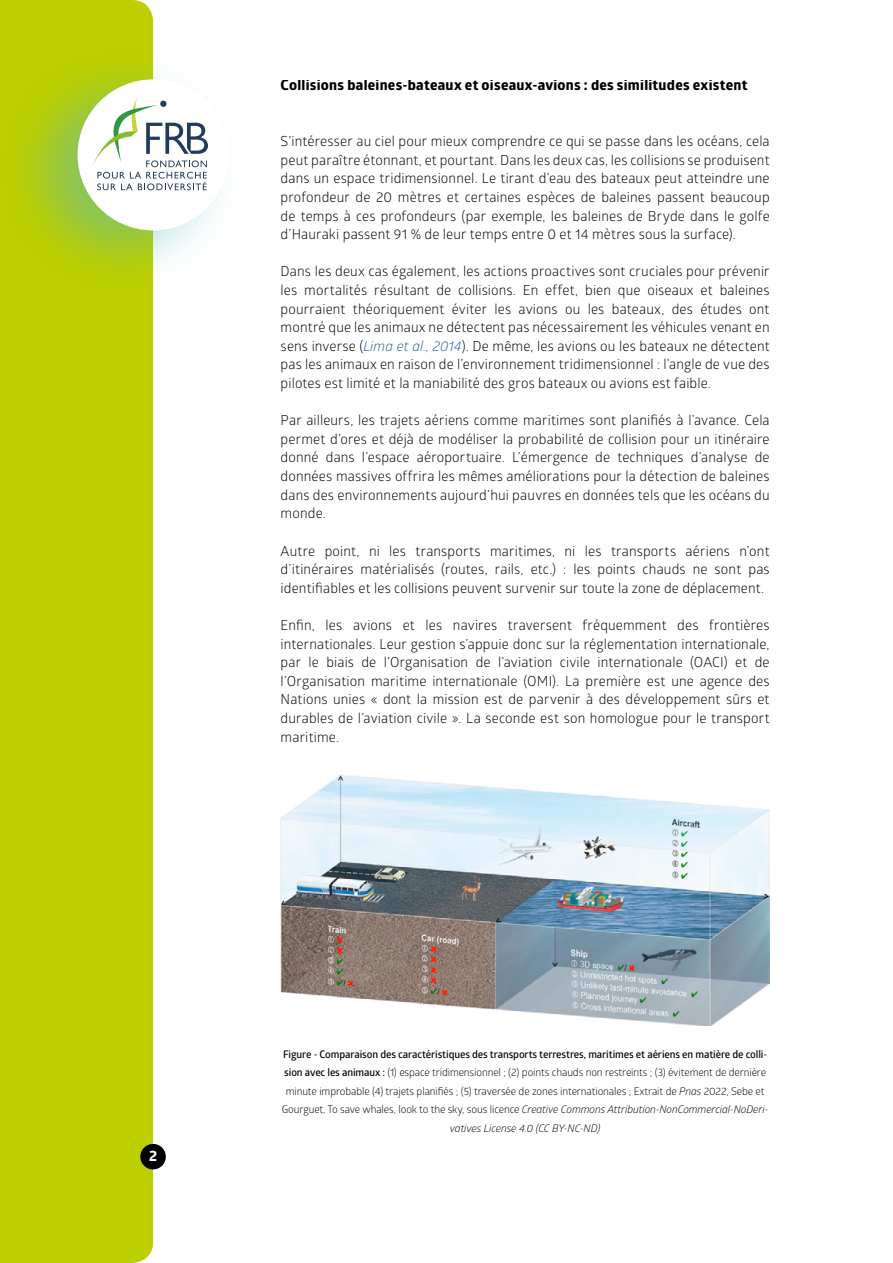
<style>
.page{position:relative;width:893px;height:1263px;background:#fff}
.page>*{position:absolute;margin:0;border:0;box-sizing:border-box;transform-origin:0 0}
.t1{font:700 14.85px "Globerx";color:#fff}
.t2{font:700 14.7px "Globerx";letter-spacing:.02em;color:#000}
.t3{font:13.8px/18.6px "Glober";letter-spacing:.01em;color:#000;text-align:justify}
.t4{font:10.5px/18.6px "Glober";letter-spacing:-.01em;color:#000;text-align:center}
.s1{font-style:italic;color:#275b9b}
.s2{font-weight:600}
.s3{font-style:italic}
</style>
<div class="page">
<div style="left:0;top:0;width:153px;height:1263px;background:#bccf00"></div>
<div style="left:1px;top:49px;width:244px;height:243px;background:#51babc;opacity:.5"></div>
<div style="left:78px;top:79px;width:151px;height:151px;background:#fff;border-radius:50%"></div>
<svg style="left:91px;top:96px;width:117px;height:94px"></svg>
<div style="left:140px;top:1144px;width:26px;height:25px;background:#000;border-radius:50%"></div>
<div style="left:240px;top:45px;width:572px;height:34px;background:#fff"></div>
<img style="left:281px;top:775px;width:489px;height:251px">
<p class="t1" style="left:149px;top:1145px;width:10px">2</p>
<p class="t2" style="left:281px;top:74px;width:468px">Collisions baleines-bateaux et oiseaux-avions : des similitudes existent</p>
<p class="t3" style="left:281px;top:131px;width:491px">S’intéresser au ciel pour mieux comprendre ce qui se passe dans les océans, cela peut paraître étonnant, et pourtant. Dans les deux cas, les collisions se produisent dans un espace tridimensionnel. Le tirant d’eau des bateaux peut atteindre une profondeur de 20 mètres et certaines espèces de baleines passent beaucoup de temps à ces profondeurs (par exemple, les baleines de Bryde dans le golfe d’Hauraki passent 91 % de leur temps entre 0 et 14 mètres sous la surface).</p>
<p class="t3" style="left:281px;top:262px;width:491px">Dans les deux cas également, les actions proactives sont cruciales pour prévenir les mortalités résultant de collisions. En effet, bien que oiseaux et baleines pourraient théoriquement éviter les avions ou les bateaux, des études ont montré que les animaux ne détectent pas nécessairement les véhicules venant en sens inverse (<span class="s1">Lima et al., 2014</span>). De même, les avions ou les bateaux ne détectent pas les animaux en raison de l’environnement tridimensionnel : l’angle de vue des pilotes est limité et la maniabilité des gros bateaux ou avions est faible.</p>
<p class="t3" style="left:281px;top:410px;width:491px">Par ailleurs, les trajets aériens comme maritimes sont planifiés à l’avance. Cela permet d’ores et déjà de modéliser la probabilité de collision pour un itinéraire donné dans l’espace aéroportuaire. L’émergence de techniques d’analyse de données massives offrira les mêmes améliorations pour la détection de baleines dans des environnements aujourd’hui pauvres en données tels que les océans du monde.</p>
<p class="t3" style="left:281px;top:541px;width:491px">Autre point, ni les transports maritimes, ni les transports aériens n’ont d’itinéraires matérialisés (routes, rails, etc.) : les points chauds ne sont pas identifiables et les collisions peuvent survenir sur toute la zone de déplacement.</p>
<p class="t3" style="left:281px;top:615px;width:491px">Enfin, les avions et les navires traversent fréquemment des frontières internationales. Leur gestion s’appuie donc sur la réglementation internationale, par le biais de l’Organisation de l’aviation civile internationale (OACI) et de l’Organisation maritime internationale (OMI). La première est une agence des Nations unies « dont la mission est de parvenir à des développement sûrs et durables de l’aviation civile ». La seconde est son homologue pour le transport maritime.</p>
<p class="t4" style="left:282px;top:1044px;width:488px"><span class="s2">Figure - Comparaison des caractéristiques des transports terrestres, maritimes et aériens en matière de colli&shy;sion avec les animaux :</span> (1) espace tridimensionnel ; (2) points chauds non restreints ; (3) évitement de dernière minute improbable (4) trajets planifiés ; (5) traversée de zones internationales ; Extrait de <span class="s3">Pnas</span> 2022, Sebe et Gourguet, To save whales, look to the sky, sous licence <span class="s3">Creative Commons Attribution-NonCommercial-NoDeri&shy;vatives License 4.0 (CC BY-NC-ND)</span></p>
</div>
